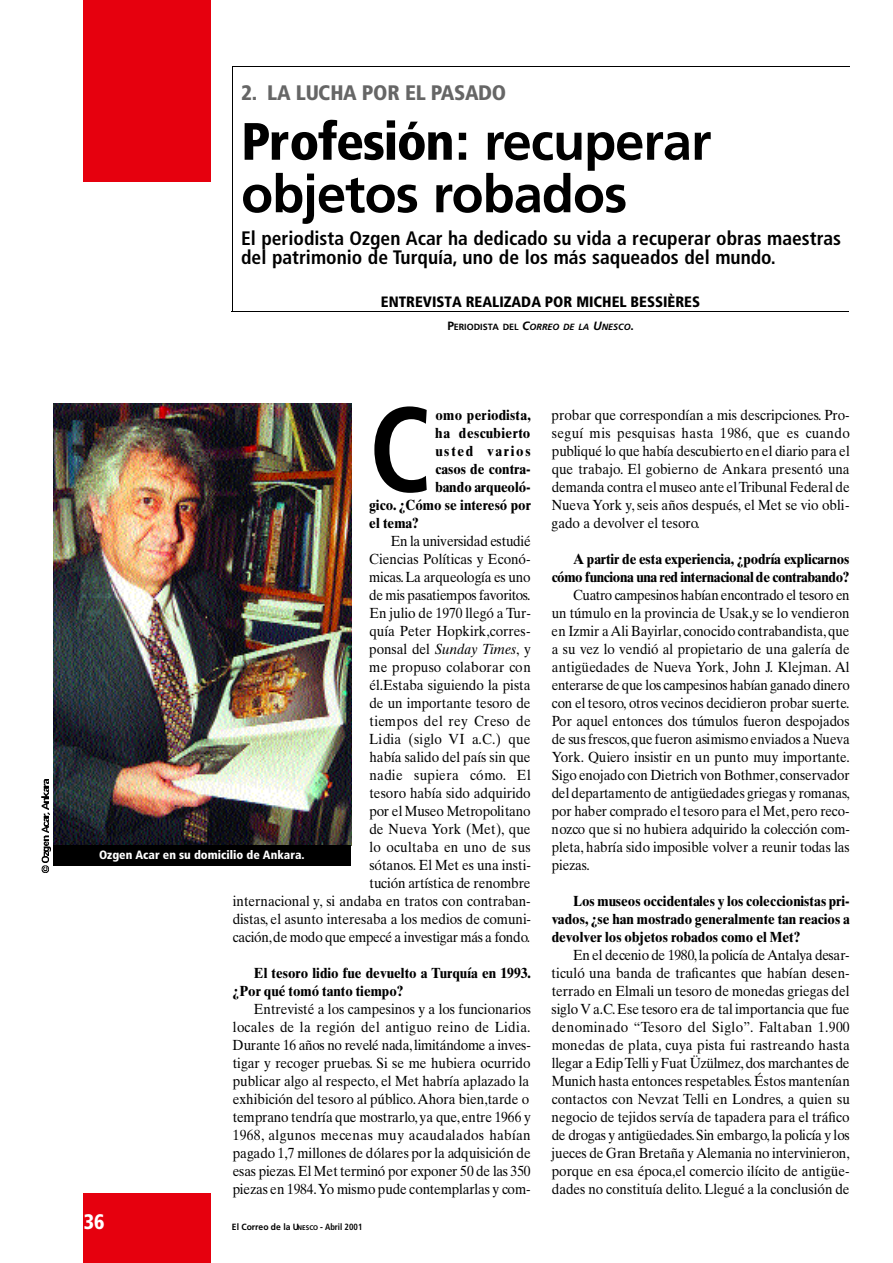
<style>
.page{position:relative;width:893px;height:1263px;background:#fff}
.page>*{position:absolute;margin:0;border:0;box-sizing:border-box;transform-origin:0 0}
.t1{font:700 condensed 120.3px "Frutiger";color:#000;scale:.92 1}
.t2{font:700 52.5px/52.5px "Frutiger";letter-spacing:-.02em;color:#000}
.t3{font:900 condensed 21px "Frutiger";letter-spacing:-.02em;color:#666}
.t4{font:900 condensed 21px "Frutiger";color:#fff;scale:.95 1}
.t5{font:700 condensed 19.5px/19.5px "Frutiger";color:#000}
.t6{font:900 condensed 15px "Frutiger";color:#000}
.t7{font:14.7px/18px "Times Ten";color:#000;text-align:justify;scale:.92 1}
.t8{font:14.7px/18px "Times Ten";color:#000;text-align:justify;scale:.91 1}
.t9{font:700 14.7px/18px "Times Ten";color:#000;scale:.92 1}
.t10{font:700 14.7px/18px "Times Ten";letter-spacing:-.02em;color:#000;text-align:right;scale:.92 1}
.t11{font:700 14.7px "Times Ten";letter-spacing:.02em;color:#000;scale:.92 1}
.t12{font:700 14.7px "Times Ten";letter-spacing:.025em;color:#000;scale:.92 1}
.t13{font:900 condensed 12px "Frutiger";color:#fff}
.t14{font:italic 700 9px "Frutiger";color:#000}
.t15{font:700 9px "Frutiger";color:#000;scale:.95 1}
.s1{font-weight:900;font-stretch:condensed}
.s2{font-style:normal;font-size:12px}
.s3{font-style:normal}
.s4{font-size:12px}
.s5{font-style:italic}
.s6{font-size:6.75px}
.s7{font-stretch:condensed}
</style>
<div class="page">
<hr style="left:232px;top:67px;width:1px;height:243px;background:#000">
<hr style="left:232px;top:312px;width:617px;height:1px;background:#000">
<img style="left:53px;top:403px;width:298px;height:442px">
<div style="left:53px;top:845px;width:298px;height:21px;background:#000"></div>
<div style="left:84px;top:0;width:127px;height:182px;background:#e6000e"></div>
<div style="left:84px;top:1194px;width:127px;height:69px;background:#e6000e"></div>
<hr style="left:232px;top:66px;width:617px;height:1px;background:#000">
<svg style="left:41px;top:780px;width:9px;height:93px"></svg>
<h3 class="t3" style="left:241px;top:84px;width:267px">2 . LA LUCHA POR EL PA S A D O</h3>
<h2 class="t2" style="left:241px;top:119px;width:472px"><span class="s1">P ro f e s i ó n</span>: re c u p e r a r objetos ro b a d o s</h2>
<h3 class="t5" style="left:241px;top:230px;width:601px">El periodista Ozgen Acar ha dedicado su vida a recuperar obras maestras del patrimonio de Turquía, uno de los más saqueados del mundo.</h3>
<p class="t6" style="left:381px;top:296px;width:320px">ENTREVISTA REALIZADA POR MICHEL BESSIÈRES</p>
<p class="t14" style="left:447px;top:324px;width:188px"><span class="s2">P</span><span class="s3">ERIODISTA DEL</span> <span class="s4">C</span>ORREO DE LA <span class="s4">U</span>NESCO<span class="s2">.</span></p>
<h1 class="t1" style="left:369px;top:401px;width:68px">C</h1>
<p class="t11" style="left:435px;top:409px;width:105px">omo periodista,</p>
<p class="t12" style="left:435px;top:427px;width:105px">ha descubierto</p>
<p class="t9" style="left:435px;top:443px;width:105px">usted va r i o s</p>
<p class="t9" style="left:435px;top:461px;width:105px">casos de contra-</p>
<p class="t9" style="left:435px;top:479px;width:105px">bando arqueoló-</p>
<p class="t9" style="left:369px;top:497px;width:177px">gico. ¿Cómo se interesó por</p>
<p class="t9" style="left:369px;top:515px;width:56px">el tema?</p>
<p class="t7" style="left:233px;top:533px;width:325px;text-align:right">En la universidad estudié<br>Ciencias Políticas y Econó-<br>m i c a s. La arqueología es uno<br>de mis pasatiempos favoritos.<br>En julio de 1970 llegó a Tur-<br>quía Peter Hopkirk,corres-<br>ponsal del <span class="s5">Sunday Times</span>, y<br>me propuso colaborar con<br>él.Estaba siguiendo la pista<br>de un importante tesoro de<br>tiempos del rey Creso de<br>Lidia (siglo VI a.C.) que<br>había salido del país sin que<br>nadie supiera cómo. E l<br>tesoro había sido adquirido<br>por el Museo Metropolitano<br>de Nueva York (Met), q u e<br>lo ocultaba en uno de sus<br>sótanos. El Met es una insti-<br>tución artística de renombre<br>internacional y, si andaba en tratos con contraban&shy;distas, el asunto interesaba a los medios de comuni&shy;c a c i ó n ,de modo que empecé a investigar más a fondo.</p>
<p class="t9" style="left:232px;top:965px;width:326px;text-indent:21px">El tesoro lidio fue devuelto a Turquía en 1993. ¿Por qué tomó tanto tiempo?</p>
<p class="t7" style="left:233px;top:1001px;width:326px;text-align:left;text-indent:21px">Entrevisté a los campesinos y a los funcionarios locales de la región del antiguo reino de Lidia.<br>Durante 16 años no revelé nada,limitándome a inves&shy;tigar y recoger pruebas. Si se me hubiera ocurrido publicar algo al respecto, el Met habría aplazado la exhibición del tesoro al público.Ahora bien,tarde o temprano tendría que mostrarlo, ya que, entre 1966 y 1 9 6 8 , algunos mecenas muy acaudalados habían pagado 1,7 millones de dólares por la adquisición de esas piezas. El Met terminó por exponer 50 de las 350 piezas en 1984.Yo mismo pude contemplarlas y com-</p>
<p class="t13" style="left:99px;top:850px;width:207px">Ozgen Acar en su domicilio de Ankara.</p>
<h3 class="t4" style="left:84px;top:1214px;width:23px">36</h3>
<p class="t15" style="left:232px;top:1223px;width:139px">El Correo de la U<span class="s6">NESCO</span> - <span class="s7">Abril 2001</span></p>
<p class="t7" style="left:551px;top:407px;width:326px">probar que correspondían a mis descripciones. Pro&shy;seguí mis pesquisas hasta 1986, que es cuando publiqué lo que había descubierto en el diario para el que trabajo. El gobierno de Ankara presentó una demanda contra el museo ante el Tribunal Federal de Nueva York y, seis años después, el Met se vio obli&shy;gado a devolver el tesoro.</p>
<p class="t10" style="left:552px;top:551px;width:325px">A partir de esta ex p e r i e n c i a , ¿podría ex p l i c a r n o s cómo funciona una red internacional de contrab a n d o ?</p>
<p class="t8" style="left:551px;top:587px;width:329px;text-indent:22px">Cuatro campesinos habían encontrado el tesoro en un túmulo en la provincia de Usak,y se lo vendieron en Izmir a Ali Bayirlar, conocido contrabandista,q u e a su vez lo vendió al propietario de una galería de a n t igüedades de Nueva Yo r k , John J. K l e j m a n . A l enterarse de que los campesinos habían ganado dinero con el tesoro, otros vecinos decidieron probar suerte.<br>Por aquel entonces dos túmulos fueron despojados de sus frescos,que fueron asimismo enviados a Nueva Yo r k . Quiero insistir en un punto muy importante.<br>Sigo enojado con Dietrich von Bothmer, c o n s e r v a d o r del departamento de antigüedades griegas y romanas, por haber comprado el tesoro para el Met, pero reco&shy;nozco que si no hubiera adquirido la colección com&shy;p l e t a , habría sido imposible volver a reunir todas las p i e z a s.</p>
<p class="t9" style="left:551px;top:893px;width:325px;text-align:justify;text-indent:21px">Los museos occidentales y los coleccionistas pri&shy;vados, ¿se han mostrado generalmente tan reacios a devolver los objetos robados como el Met?</p>
<p class="t7" style="left:551px;top:947px;width:326px;text-indent:22px">En el decenio de 1980,la policía de Antalya desar&shy;ticuló una banda de traficantes que habían desen&shy;terrado en Elmali un tesoro de monedas griegas del siglo V a.C. Ese tesoro era de tal importancia que fue denominado “ Tesoro del Siglo”. Faltaban 1.900 monedas de plata, cuya pista fui rastreando hasta llegar a Edip Telli y Fuat Üzülmez, dos marchantes de Munich hasta entonces respetables. Éstos mantenían contactos con Nevzat Telli en Londres, a quien su negocio de tejidos servía de tapadera para el tráfico de drogas y antigüedades.Sin embargo, la policía y los jueces de Gran Bretaña y Alemania no intervinieron, porque en esa época,el comercio ilícito de antigüe&shy;dades no constituía delito. Llegué a la conclusión de</p>
</div>
